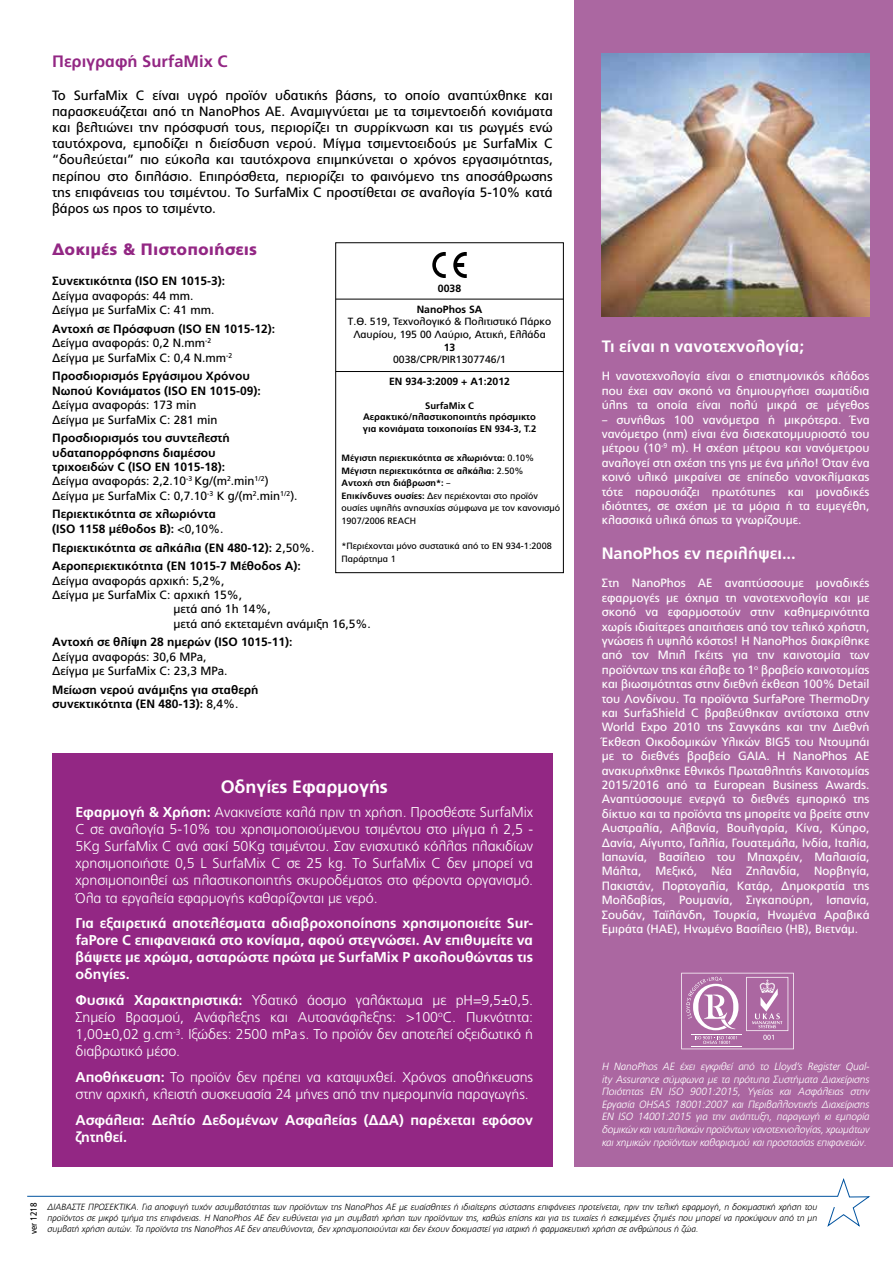
<style>
.page{position:relative;width:893px;height:1263px;background:#fff}
.page>*{position:absolute;margin:0;border:0;box-sizing:border-box;transform-origin:0 0}
.t1{font:700 18px "PF Catalog";letter-spacing:-.005em;color:#fff}
.t2{font:700 16.5px "PF Catalog";color:#fff}
.t3{font:900 16.5px "PF Catalog";color:#932784}
.t4{font:700 16.5px "PF Catalog";color:#932784}
.t5{font:300 14.25px/17.1px "PF Catalog";letter-spacing:-.005em;color:#fff;text-align:justify}
.t6{font:700 14.25px/17.1px "PF Catalog";letter-spacing:-.005em;color:#fff;text-align:justify}
.t7{font:13.5px/16.2px "PF Catalog";color:#000;text-align:justify}
.t8{font:12px/14.4px "PF Catalog";color:#fff;text-align:justify}
.t9{font:700 12px/14.4px "PF Catalog";color:#000}
.t10{font:12px/14.4px "PF Catalog";color:#000}
.t11{font:italic 300 10.5px/12.6px "PF Catalog";letter-spacing:-.01em;color:#fff;text-align:justify}
.t12{font:10.5px/12.6px "PF Catalog";color:#000;text-align:center}
.t13{font:700 10.5px "PF Catalog";color:#000}
.t14{font:700 9.45px/11.4px "PF Catalog";color:#000;text-align:center}
.t15{font:700 9.15px/12.6px "PF Catalog";color:#000}
.t16{font:9.15px/12.6px "PF Catalog";color:#000}
.t17{font:italic 300 9px/10.8px "PF Catalog";color:#000;text-align:justify}
.t18{font:9px "PF Catalog";color:#000;scale:.9 1}
.s1{font-weight:700}
.s2{font-weight:400}
</style>
<div class="page">
<div style="left:574px;top:0;width:319px;height:1167px;background:#ab67a1"></div>
<img style="left:602px;top:53px;width:268px;height:264px">
<svg style="left:27px;top:1178px;width:843px;height:49px"></svg>
<svg style="left:681px;top:973px;width:113px;height:76px"></svg>
<div style="left:335px;top:242px;width:229px;height:331px;border:1px solid #000"></div>
<svg style="left:432px;top:252px;width:14px;height:26px"></svg>
<svg style="left:453px;top:252px;width:14px;height:26px"></svg>
<hr style="left:336px;top:299px;width:227px;height:1px;background:#000">
<hr style="left:336px;top:371px;width:227px;height:1px;background:#000">
<div style="left:52px;top:754px;width:501px;height:413px;background:#932784"></div>
<h2 class="t4" style="left:52px;top:52px;width:177px">Περιγραφή SurfaMix C</h2>
<p class="t7" style="left:52px;top:87px;width:502px">To SurfaMix C είναι υγρό προϊόν υδατικής βάσης, το οποίο αναπτύχθηκε και παρασκευάζεται από τη NanoPhos ΑΕ. Αναμιγνύεται με τα τσιμεντοειδή κονιάματα και βελτιώνει την πρόσφυσή τους, περιορίζει τη συρρίκνωση και τις ρωγμές ενώ ταυτόχρονα, εμποδίζει η διείσδυση νερού. Μίγμα τσιμεντοειδούς με SurfaMix C “δουλεύεται” πιο εύκολα και ταυτόχρονα επιμηκύνεται ο χρόνος εργασιμότητας, περίπου στο διπλάσιο. Επιπρόσθετα, περιορίζει το φαινόμενο της αποσάθρωσης της επιφάνειας του τσιμέντου. Το SurfaMix C προστίθεται σε αναλογία 5-10% κατά βάρος ως προς το τσιμέντο.</p>
<h2 class="t3" style="left:52px;top:239px;width:207px">Δοκιμές &amp; Πιστοποιήσεις</h2>
<p class="t9" style="left:52px;top:274px;width:175px">Συνεκτικότητα (ISO EN 1015-3):</p>
<p class="t10" style="left:52px;top:289px;width:164px">Δείγμα αναφοράς: 44 mm.<br>Δείγμα με SurfaMix C: 41 mm.</p>
<p class="t10" style="left:52px;top:322px;width:225px"><span class="s1">Αντοχή σε Πρόσφυση (ISO EN 1015-12):<br></span>Δείγμα αναφοράς: 0,2 Ν.mm<sup>-2<br></sup>Δείγμα με SurfaMix C: 0,4 Ν.mm<sup>-2</sup></p>
<p class="t9" style="left:52px;top:369px;width:210px">Προσδιορισμός Εργάσιμου Χρόνου<br>Νωπού Κονιάματος (ISO EN 1015-09):</p>
<p class="t10" style="left:52px;top:398px;width:167px">Δείγμα αναφοράς: 173 min<br>Δείγμα με SurfaMix C: 281 min</p>
<p class="t9" style="left:52px;top:431px;width:247px">Προσδιορισμός του συντελεστή υδαταπορρόφησης διαμέσου<br>τριχοειδών C (ISO EN 1015-18):<br><span class="s2">Δείγμα αναφοράς: 2,2.10</span><sup>-3</sup> <span class="s2">Κg/(m</span><sup>2</sup><span class="s2">.min</span><sup>1/2</sup><span class="s2">)<br>Δείγμα με SurfaMix C: 0,7.10</span><sup>-3</sup> <span class="s2">Κ g/(m</span><sup>2</sup><span class="s2">.min</span><sup>1/2</sup><span class="s2">).</span></p>
<p class="t9" style="left:52px;top:507px;width:173px">Περιεκτικότητα σε χλωριόντα (ISO 1158 μέθοδος Β): <span class="s2">&lt;0,10%.</span></p>
<p class="t9" style="left:52px;top:538px;width:264px;line-height:18.6px">Περιεκτικότητα σε αλκάλια (ΕΝ 480-12): <span class="s2">2,50%.<br></span>Αεροπεριεκτικότητα (ΕΝ 1015-7 Μέθοδος Α):</p>
<p class="t10" style="left:52px;top:573px;width:174px">Δείγμα αναφοράς αρχική: 5,2%,</p>
<p class="t10" style="left:52px;top:588px;width:191px">Δείγμα με SurfaMix C: αρχική 15%,</p>
<p class="t10" style="left:174px;top:602px;width:99px">μετά από 1h 14%,</p>
<p class="t10" style="left:174px;top:616px;width:199px">μετά από εκτεταμένη ανάμιξη 16,5%.</p>
<p class="t9" style="left:52px;top:635px;width:242px">Αντοχή σε θλίψη 28 ημερών (ISO 1015-11):</p>
<p class="t10" style="left:52px;top:650px;width:177px">Δείγμα αναφοράς: 30,6 ΜΡa,<br>Δείγμα με SurfaMix C: 23,3 ΜΡa.</p>
<p class="t9" style="left:52px;top:683px;width:208px">Μείωση νερού ανάμιξης για σταθερή συνεκτικότητα (ΕΝ 480-13): <span class="s2">8,4%.</span></p>
<p class="t13" style="left:438px;top:282px;width:25px">0038</p>
<p class="t13" style="left:417px;top:303px;width:67px">NanoPhos SA</p>
<p class="t12" style="left:348px;top:316px;width:205px">Τ.Θ. 519, Τεχνολογικό &amp; Πολιτιστικό Πάρκο<br>Λαυρίου, 195 00 Λαύριο, Αττική, Ελλάδα</p>
<p class="t13" style="left:444px;top:341px;width:13px">13</p>
<p class="t12" style="left:393px;top:353px;width:114px">0038/CPR/PIR1307746/1</p>
<p class="t13" style="left:389px;top:375px;width:122px">EN 934-3:2009 + A1:2012</p>
<p class="t14" style="left:363px;top:400px;width:175px">SurfaMix C<br>Αερακτικό/πλαστικοποιητής πρόσμικτο για κονιάματα τοιχοποιίας EN 934-3, T.2</p>
<p class="t15" style="left:341px;top:452px;width:220px">Μέγιστη περιεκτικότητα σε χλωριόντα: <span class="s2">0.10% </span>Μέγιστη περιεκτικότητα σε αλκάλια: <span class="s2">2.50%<br></span>Αντοχή στη διάβρωση*: <span class="s2">–<br></span>Επικίνδυνες ουσίες: <span class="s2">Δεν περιέχονται στο προϊόν ουσίες υψηλής ανησυχίας σύμφωνα με τον κανονισμό 1907/2006 REACH</span></p>
<p class="t16" style="left:341px;top:540px;width:212px">*Περιέχονται μόνο συστατικά από το ΕΝ 934-1:2008<br>Παράρτημα 1</p>
<h1 class="t1" style="left:221px;top:776px;width:169px">Οδηγίες Εφαρμογής</h1>
<p class="t5" style="left:75px;top:804px;width:459px"><span class="s1">Εφαρμογή &amp; Χρήση:</span> Ανακινείστε καλά πριν τη χρήση. Προσθέστε SurfaMix C σε αναλογία 5-10% του χρησιμοποιούμενου τσιμέντου στο μίγμα ή 2,5 - 5Kg SurfaMix C ανά σακί 50Kg τσιμέντου. Σαν ενισχυτικό κόλλας πλακιδίων χρησιμοποιήστε 0,5 L SurfaMix C σε 25 kg. Το SurfaMix C δεν μπορεί να χρησιμοποιηθεί ως πλαστικοποιητής σκυροδέματος στο φέροντα οργανισμό.<br>Όλα τα εργαλεία εφαρμογής καθαρίζονται με νερό.</p>
<p class="t6" style="left:75px;top:915px;width:459px">Για εξαιρετικά αποτελέσματα αδιαβροχοποίησης χρησιμοποιείτε Sur&shy;faPore C επιφανειακά στο κονίαμα, αφού στεγνώσει. Αν επιθυμείτε να βάψετε με χρώμα, ασταρώστε πρώτα με SurfaMix P ακολουθώντας τις οδηγίες.</p>
<p class="t5" style="left:75px;top:992px;width:459px"><span class="s1">Φυσικά Χαρακτηριστικά:</span> Υδατικό άοσμο γαλάκτωμα με pH=9,5±0,5.<br>Σημείο Βρασμού, Ανάφλεξης και Αυτοανάφλεξης: &gt;100<sup>o</sup>C. Πυκνότητα:<br>1,00±0,02 g.cm<sup>-3</sup>. Ιξώδες: 2500 mPa<sup>.</sup>s. Το προϊόν δεν αποτελεί οξειδωτικό ή διαβρωτικό μέσο.</p>
<p class="t5" style="left:75px;top:1069px;width:459px"><span class="s1">Αποθήκευση:</span> Το προϊόν δεν πρέπει να καταψυχθεί. Χρόνος αποθήκευσης στην αρχική, κλειστή συσκευασία 24 μήνες από την ημερομηνία παραγωγής.</p>
<p class="t6" style="left:75px;top:1111px;width:459px">Ασφάλεια: Δελτίο Δεδομένων Ασφαλείας (ΔΔΑ) παρέχεται εφόσον ζητηθεί.</p>
<h2 class="t2" style="left:602px;top:336px;width:204px">Τι είναι η νανοτεχνολογία;</h2>
<p class="t8" style="left:602px;top:369px;width:269px">Η νανοτεχνολογία είναι ο επιστημονικός κλάδος που έχει σαν σκοπό να δημιουργήσει σωματίδια ύλης τα οποία είναι πολύ μικρά σε μέγεθος</p>
<p class="t8" style="left:602px;top:412px;width:269px">– συνήθως 100 νανόμετρα ή μικρότερα. Ένα νανόμετρο (nm) είναι ένα δισεκατομμυριοστό του μέτρου (10<sup>-9</sup> m). Η σχέση μέτρου και νανόμετρου αναλογεί στη σχέση της γης με ένα μήλο! Όταν ένα κοινό υλικό μικραίνει σε επίπεδο νανοκλίμακας τότε παρουσιάζει πρωτότυπες και μοναδικές ιδιότητες, σε σχέση με τα μόρια ή τα ευμεγέθη, κλασσικά υλικά όπως τα γνωρίζουμε.</p>
<h2 class="t2" style="left:602px;top:543px;width:195px">NanoPhos εν περιλήψει...</h2>
<p class="t8" style="left:602px;top:576px;width:269px">Στη NanoPhos ΑΕ αναπτύσσουμε μοναδικές εφαρμογές με όχημα τη νανοτεχνολογία και με σκοπό να εφαρμοστούν στην καθημερινότητα χωρίς ιδιαίτερες απαιτήσεις από τον τελικό χρήστη, γνώσεις ή υψηλό κόστος! Η NanoPhos διακρίθηκε από τον Μπιλ Γκέιτς για την καινοτομία των προϊόντων της και έλαβε το 1<sup>ο</sup> βραβείο καινοτομίας και βιωσιμότητας στην διεθνή έκθεση 100% Detail του Λονδίνου. Τα προϊόντα SurfaPore ThermoDry και SurfaShield C βραβεύθηκαν αντίστοιχα στην World Expo 2010 της Σανγκάης και την Διεθνή Έκθεση Οικοδομικών Υλικών BIG5 του Ντουμπάι με το διεθνές βραβείο GAIA. Η NanoPhos AE ανακυρήχθηκε Εθνικός Πρωταθλητής Καινοτομίας 2015/2016 από τα European Business Awards.<br>Αναπτύσσουμε ενεργά το διεθνές εμπορικό της δίκτυο και τα προϊόντα της μπορείτε να βρείτε στην Αυστραλία, Αλβανία, Βουλγαρία, Κίνα, Κύπρο, Δανία, Αίγυπτο, Γαλλία, Γουατεμάλα, Ινδία, Ιταλία, Ιαπωνία, Βασίλειο του Μπαχρέιν, Μαλαισία, Μάλτα, Μεξικό, Νέα Ζηλανδία, Νορβηγία, Πακιστάν, Πορτογαλία, Κατάρ, Δημοκρατία της Μολδαβίας, Ρουμανία, Σιγκαπούρη, Ισπανία, Σουδάν, Ταϊλάνδη, Τουρκία, Ηνωμένα Αραβικά Εμιράτα (ΗΑΕ), Ηνωμένο Βασίλειο (ΗΒ), Βιετνάμ.</p>
<p class="t11" style="left:602px;top:1060px;width:269px">Η NanoPhos ΑΕ έχει εγκριθεί από το Lloyd’s Register Qual&shy;ity Assurance σύμφωνα με τα πρότυπα Συστήματα Διαχείρισης Ποιότητας EN ISO 9001:2015, Υγείας και Ασφάλειας στην Εργασία OHSAS 18001:2007 και Περιβαλλοντικής Διαχείρισης EN ISO 14001:2015 για την ανάπτυξη, παραγωγή κι εμπορία δομικών και ναυτιλιακών προϊόντων νανοτεχνολογίας, χρωμάτων και χημικών προϊόντων καθαρισμού και προστασίας επιφανειών.</p>
<p class="t18" style="left:29px;top:1234px;width:37px;rotate:-90deg">ver 1218</p>
<p class="t17" style="left:48px;top:1202px;width:771px">ΔΙΑΒΑΣΤΕ ΠΡΟΣΕΚΤΙΚΑ. Για αποφυγή τυχόν ασυμβατότητας των προϊόντων της NanoPhos AE με ευαίσθητες ή ιδιαίτερης σύστασης επιφάνειες προτείνεται, πριν την τελική εφαρμογή, η δοκιμαστική χρήση του προϊόντος σε μικρό τμήμα της επιφάνειας. Η NanoPhos AE δεν ευθύνεται για μη συμβατή χρήση των προϊόντων της, καθώς επίσης και για τις τυχαίες ή εσκεμμένες ζημιές που μπορεί να προκύψουν από τη μη συμβατή χρήση αυτών. Τα προϊόντα της NanoPhos ΑΕ δεν απευθύνονται, δεν χρησιμοποιούνται και δεν έχουν δοκιμαστεί για ιατρική ή φαρμακευτική χρήση σε ανθρώπους ή ζώα.</p>
</div>
